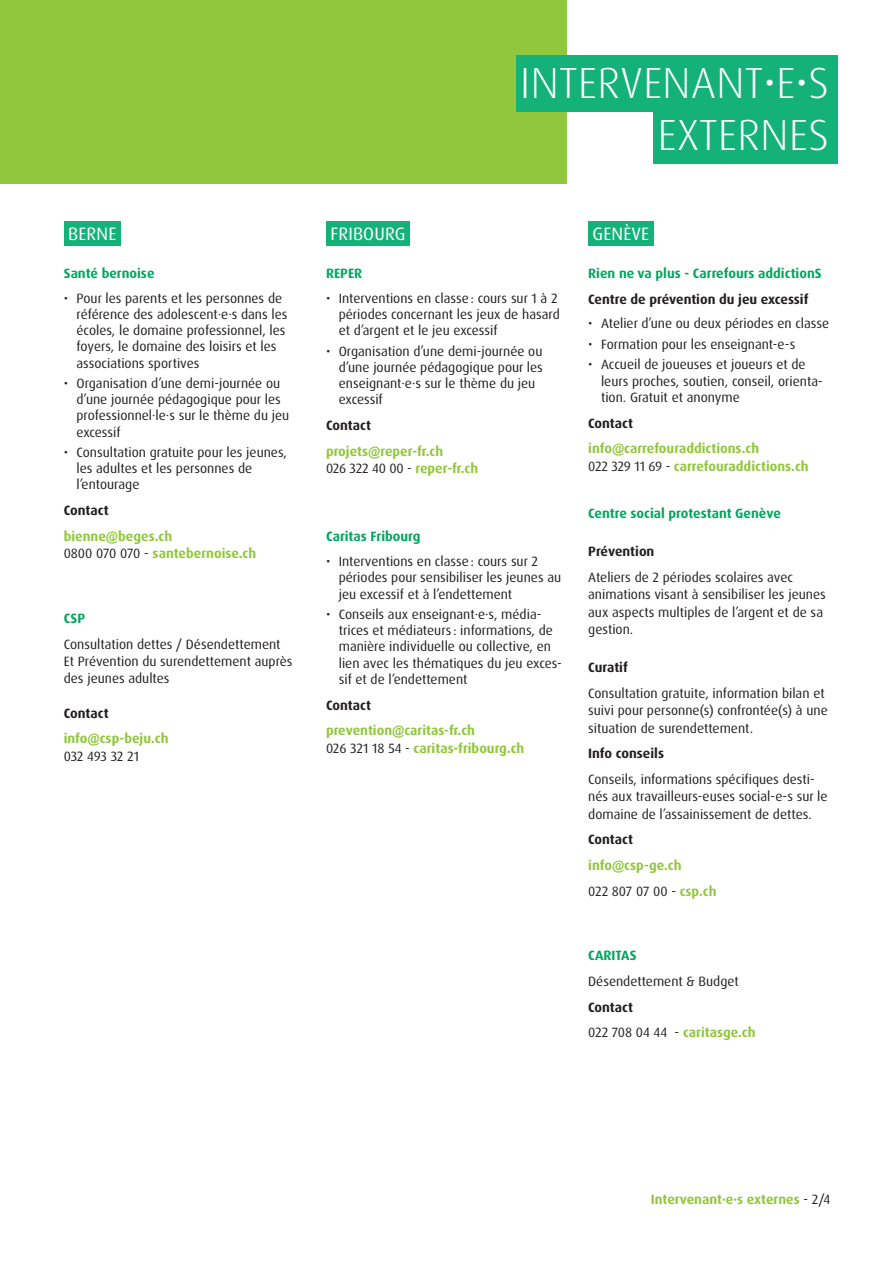
<style>
.page{position:relative;width:893px;height:1263px;background:#fff}
.page>*{position:absolute;margin:0;border:0;box-sizing:border-box;transform-origin:0 0}
.t1{font:300 43.5px/52.1px "Dax Pro";letter-spacing:.01em;color:#fff;text-align:right}
.Titre_niv3{font:18px "Dax Pro";letter-spacing:.01em;color:#fff}
.Contenu{font:13.5px/16.2px "Dax Pro";color:#231f20}
.Contenu-2{font:700 13.5px "Dax Pro";color:#91c73d}
.Titre_niv4{font:700 13.5px "Dax Pro";color:#00a65f}
.Contenu-3{font:700 13.5px "Dax Pro";color:#231f20}
.Titre_niv4-2{font:700 13.5px "Dax Pro";color:#231f20}
.s1{font-weight:400;color:#231f20}
.s2{font-weight:700;color:#91c73d}
</style>
<div class="page">
<div style="left:0;top:0;width:567px;height:184px;background:#91c73d"></div>
<div style="left:516px;top:55px;width:322px;height:57px;background:#14b279"></div>
<div style="left:654px;top:107px;width:184px;height:57px;background:#14b279"></div>
<div style="left:64px;top:221px;width:57px;height:24px;background:#14b279"></div>
<div style="left:326px;top:221px;width:84px;height:24px;background:#14b279"></div>
<div style="left:588px;top:221px;width:65px;height:24px;background:#14b279"></div>
<p class="Titre_niv3" style="left:68px;top:222px;width:50px">BERNE</p>
<p class="Titre_niv4" style="left:64px;top:265px;width:92px">Santé bernoise</p>
<p class="Contenu" style="left:77px;top:290px;width:212px;text-indent:-13px">• Pour les parents et les personnes de référence des adolescent·e·s dans les écoles, le domaine professionnel, les foyers, le domaine des loisirs et les associations sportives</p>
<p class="Contenu" style="left:77px;top:375px;width:214px;text-indent:-13px">• Organisation d’une demi-journée ou d’une journée pédagogique pour les professionnel·le·s sur le thème du jeu excessif</p>
<p class="Contenu" style="left:77px;top:444px;width:212px;text-indent:-13px">• Consultation gratuite pour les jeunes, les adultes et les personnes de l’entourage</p>
<p class="Contenu-3" style="left:64px;top:502px;width:46px">Contact</p>
<p class="Contenu-2" style="left:64px;top:527px;width:110px">bienne@beges.ch</p>
<p class="Contenu-2" style="left:64px;top:545px;width:194px"><span class="s1">0800 070 070 -</span> santebernoise.ch</p>
<p class="Titre_niv4" style="left:64px;top:609px;width:23px">CSP</p>
<p class="Contenu" style="left:64px;top:636px;width:218px">Consultation dettes / Désendettement</p>
<p class="Contenu" style="left:64px;top:652px;width:230px;line-height:17.2px">Et Prévention du surendettement auprès des jeunes adultes</p>
<p class="Contenu-3" style="left:64px;top:704px;width:46px">Contact</p>
<p class="Contenu-2" style="left:64px;top:730px;width:106px">info@csp-beju.ch</p>
<p class="Contenu" style="left:64px;top:748px;width:77px">032 493 32 21</p>
<h1 class="t1" style="left:520px;top:57px;width:310px">INTERVENANT•E•S<br>EXTERNES</h1>
<p class="Titre_niv3" style="left:330px;top:222px;width:77px">FRIBOURG</p>
<p class="Titre_niv4" style="left:326px;top:265px;width:38px">REPER</p>
<p class="Contenu" style="left:339px;top:290px;width:223px;text-indent:-13px">• Interventions en classe: cours sur 1 à 2 périodes concernant les jeux de hasard et d’argent et le jeu excessif</p>
<p class="Contenu" style="left:339px;top:343px;width:206px;text-indent:-13px">• Organisation d’une demi-journée ou d’une journée pédagogique pour les enseignant·e·s sur le thème du jeu excessif</p>
<p class="Contenu-3" style="left:326px;top:416px;width:46px">Contact</p>
<p class="Contenu-2" style="left:326px;top:442px;width:119px">projets@reper-fr.ch</p>
<p class="Contenu" style="left:326px;top:460px;width:154px">026 322 40 00 - <span class="s2">reper-fr.ch</span></p>
<p class="Titre_niv4" style="left:326px;top:528px;width:96px">Caritas Fribourg</p>
<p class="Contenu" style="left:339px;top:553px;width:224px;text-indent:-13px">• Interventions en classe: cours sur 2 périodes pour sensibiliser les jeunes au jeu excessif et à l’endettement</p>
<p class="Contenu" style="left:339px;top:606px;width:224px;text-indent:-13px">• Conseils aux enseignant·e·s, média&shy;trices et médiateurs : informations, de manière individuelle ou collective, en lien avec les thématiques du jeu exces&shy;sif et de l’endettement</p>
<p class="Contenu-3" style="left:326px;top:696px;width:46px">Contact</p>
<p class="Contenu-2" style="left:326px;top:722px;width:151px">prevention@caritas-fr.ch</p>
<p class="Contenu-2" style="left:326px;top:739px;width:200px"><span class="s1">026 321 18 54 -</span> caritas-fribourg.ch</p>
<p class="Titre_niv3" style="left:593px;top:222px;width:58px">GENÈVE</p>
<p class="Titre_niv4" style="left:588px;top:265px;width:235px">Rien ne va plus - Carrefours addictionS</p>
<p class="Titre_niv4-2" style="left:588px;top:290px;width:222px">Centre de prévention du jeu excessif</p>
<p class="Contenu" style="left:588px;top:316px;width:242px">• Atelier d’une ou deux périodes en classe</p>
<p class="Contenu" style="left:588px;top:336px;width:209px">• Formation pour les enseignant-e-s</p>
<p class="Contenu" style="left:601px;top:357px;width:223px;text-indent:-13px">• Accueil de joueuses et joueurs et de leurs proches, soutien, conseil, orienta&shy;tion. Gratuit et anonyme</p>
<p class="Contenu-3" style="left:588px;top:414px;width:46px">Contact</p>
<p class="Contenu-2" style="left:588px;top:440px;width:172px">info@carrefouraddictions.ch</p>
<p class="Contenu-2" style="left:588px;top:457px;width:222px"><span class="s1">022 329 11 69 -</span> carrefouraddictions.ch</p>
<p class="Titre_niv4" style="left:588px;top:504px;width:194px">Centre social protestant Genève</p>
<p class="Titre_niv4-2" style="left:588px;top:543px;width:68px">Prévention</p>
<p class="Contenu" style="left:588px;top:569px;width:239px;line-height:17.2px">Ateliers de 2 périodes scolaires avec animations visant à sensibiliser les jeunes aux aspects multiples de l’argent et de sa gestion.</p>
<p class="Titre_niv4-2" style="left:588px;top:659px;width:41px">Curatif</p>
<p class="Contenu" style="left:588px;top:685px;width:241px;line-height:17.2px">Consultation gratuite, information bilan et suivi pour personne(s) confrontée(s) à une situation de surendettement.</p>
<p class="Contenu-3" style="left:588px;top:745px;width:77px">Info conseils</p>
<p class="Contenu" style="left:588px;top:771px;width:241px;line-height:17.2px">Conseils, informations spécifiques desti&shy;nés aux travailleurs-euses social-e-s sur le domaine de l’assainissement de dettes.</p>
<p class="Contenu-3" style="left:588px;top:831px;width:46px">Contact</p>
<p class="Contenu-2" style="left:588px;top:857px;width:95px">info@csp-ge.ch</p>
<p class="Contenu" style="left:588px;top:883px;width:130px">022 807 07 00 - <span class="s2">csp.ch</span></p>
<p class="Titre_niv4" style="left:588px;top:947px;width:50px">CARITAS</p>
<p class="Contenu" style="left:588px;top:973px;width:152px">Désendettement &amp; Budget</p>
<p class="Contenu-3" style="left:588px;top:998px;width:46px">Contact</p>
<p class="Contenu-2" style="left:588px;top:1024px;width:169px"><span class="s1">022 708 04 44 -</span> caritasge.ch</p>
<p class="Contenu-2" style="left:651px;top:1191px;width:181px">Intervenant·e·s externes <span class="s1">- 2/4</span></p>
</div>
